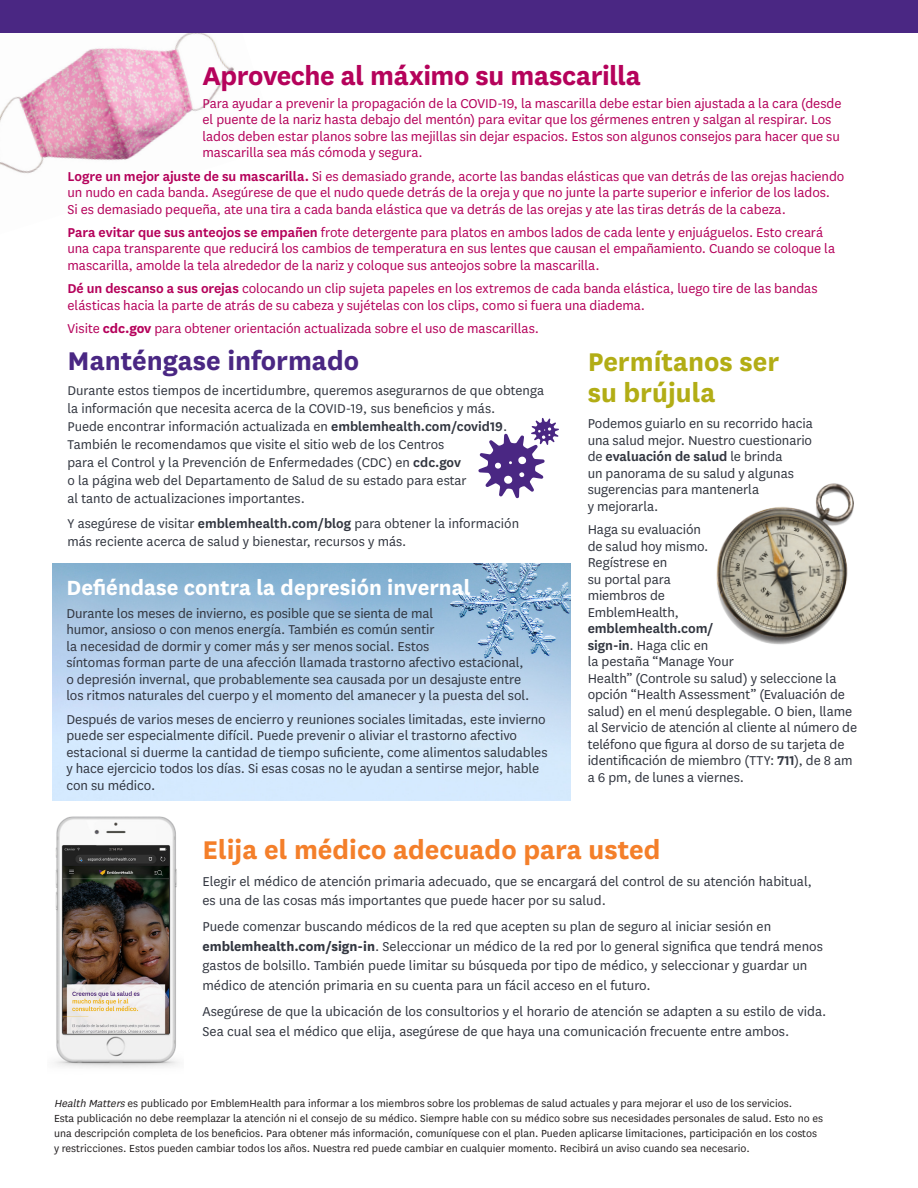
<style>
.page{position:relative;width:918px;height:1188px;background:#fff}
.page>*{position:absolute;margin:0;border:0;box-sizing:border-box;transform-origin:0 0}
.article_title_20pt{font:700 30px "National";color:#f47f2a}
.article_title_20pt-2{font:700 30px "National";letter-spacing:-.015em;color:#b5025b}
.article_title_20pt-3{font:700 30px/31.5px "National";color:#b2ad15}
.article_title_20pt-4{font:700 30px "National";color:#4a2783}
.article_title_16pt{font:700 24px "National";color:#fff}
.body_10pt{font:15px/16.5px "National";letter-spacing:-.005em;color:#323640}
.body_10pt-2{font:15px/16.5px "National";letter-spacing:-.005em;color:#b5025b}
.article_title_16pt-2{font:14.85px/18px "National";color:#323640}
.body_10pt-3{font:14.85px/18px "National";color:#323640}
.t1{font:12px/15px "National";color:#231f20}
.s1{font-weight:600}
.s2{font-weight:700}
.s3{font-style:italic}
</style>
<div class="page">
<img style="left:0;top:33px;width:234px;height:141px">
<div style="left:0;top:0;width:918px;height:33px;background:#4a2783"></div>
<img style="left:716px;top:483px;width:138px;height:162px">
<img style="left:53px;top:563px;width:517px;height:238px">
<svg style="left:478px;top:418px;width:81px;height:80px"></svg>
<img style="left:52px;top:799px;width:132px;height:269px">
<p class="article_title_20pt-2" style="left:202px;top:54px;width:440px">Aproveche al máximo su mascarilla</p>
<p class="body_10pt-2" style="left:202px;top:94px;width:640px">Para ayudar a prevenir la propagación de la COVID-19, la mascarilla debe estar bien ajustada a la cara (desde el puente de la nariz hasta debajo del mentón) para evitar que los gérmenes entren y salgan al respirar. Los lados deben estar planos sobre las mejillas sin dejar espacios. Estos son algunos consejos para hacer que su mascarilla sea más cómoda y segura.</p>
<p class="body_10pt-2" style="left:68px;top:167px;width:778px"><span class="s1">Logre un mejor ajuste de su mascarilla.</span> Si es demasiado grande, acorte las bandas elásticas que van detrás de las orejas haciendo un nudo en cada banda. Asegúrese de que el nudo quede detrás de la oreja y que no junte la parte superior e inferior de los lados.<br>Si es demasiado pequeña, ate una tira a cada banda elástica que va detrás de las orejas y ate las tiras detrás de la cabeza.</p>
<p class="body_10pt-2" style="left:68px;top:223px;width:769px"><span class="s1">Para evitar que sus anteojos se empañen</span> frote detergente para platos en ambos lados de cada lente y enjuáguelos. Esto creará una capa transparente que reducirá los cambios de temperatura en sus lentes que causan el empañamiento. Cuando se coloque la mascarilla, amolde la tela alrededor de la nariz y coloque sus anteojos sobre la mascarilla.</p>
<p class="body_10pt-2" style="left:68px;top:280px;width:752px"><span class="s1">Dé un descanso a sus orejas</span> colocando un clip sujeta papeles en los extremos de cada banda elástica, luego tire de las bandas elásticas hacia la parte de atrás de su cabeza y sujételas con los clips, como si fuera una diadema.</p>
<p class="body_10pt-2" style="left:68px;top:319px;width:473px">Visite <span class="s2">cdc.gov</span> para obtener orientación actualizada sobre el uso de mascarillas.</p>
<p class="article_title_20pt-3" style="left:588px;top:343px;width:193px">Permítanos ser su brújula</p>
<p class="body_10pt" style="left:588px;top:415px;width:227px">Podemos guiarlo en su recorrido hacia una salud mejor. Nuestro cuestionario de <span class="s1">evaluación de salud</span> le brinda<br>un panorama de su salud y algunas sugerencias para mantenerla<br>y mejorarla.</p>
<p class="body_10pt" style="left:588px;top:521px;width:271px">Haga su evaluación<br>de salud hoy mismo.<br>Regístrese en<br>su portal para<br>miembros de<br>EmblemHealth,<br><span class="s1">emblemhealth.com/<br>sign-in</span>. Haga clic en<br>la pestaña “Manage Your<br>Health” (Controle su salud) y seleccione la opción “Health Assessment” (Evaluación de salud) en el menú desplegable. O bien, llame al Servicio de atención al cliente al número de teléfono que figura al dorso de su tarjeta de identificación de miembro (TTY: <span class="s1">711</span>), de 8 am a 6 pm, de lunes a viernes.</p>
<p class="article_title_20pt-4" style="left:68px;top:340px;width:293px">Manténgase informado</p>
<p class="article_title_16pt-2" style="left:68px;top:381px;width:478px">Durante estos tiempos de incertidumbre, queremos asegurarnos de que obtenga la información que necesita acerca de la COVID-19, sus beneficios y más.<br>Puede encontrar información actualizada en <span class="s1">emblemhealth.com/covid19</span>.<br>También le recomendamos que visite el sitio web de los Centros<br>para el Control y la Prevención de Enfermedades (CDC) en <span class="s1">cdc.gov<br></span>o la página web del Departamento de Salud de su estado para estar<br>al tanto de actualizaciones importantes.</p>
<p class="body_10pt-3" style="left:68px;top:514px;width:453px">Y asegúrese de visitar <span class="s1">emblemhealth.com/blog</span> para obtener la información más reciente acerca de salud y bienestar, recursos y más.</p>
<p class="article_title_16pt" style="left:66px;top:570px;width:406px">Defiéndase contra la depresión invernal</p>
<p class="body_10pt" style="left:66px;top:604px;width:465px">Durante los meses de invierno, es posible que se sienta de mal<br>humor, ansioso o con menos energía. También es común sentir<br>la necesidad de dormir y comer más y ser menos social. Estos<br>síntomas forman parte de una afección llamada trastorno afectivo estacional, o depresión invernal, que probablemente sea causada por un desajuste entre los ritmos naturales del cuerpo y el momento del amanecer y la puesta del sol.</p>
<p class="body_10pt" style="left:66px;top:710px;width:483px">Después de varios meses de encierro y reuniones sociales limitadas, este invierno puede ser especialmente difícil. Puede prevenir o aliviar el trastorno afectivo estacional si duerme la cantidad de tiempo suficiente, come alimentos saludables y hace ejercicio todos los días. Si esas cosas no le ayudan a sentirse mejor, hable con su médico.</p>
<p class="article_title_20pt" style="left:202px;top:829px;width:460px">Elija el médico adecuado para usted</p>
<p class="body_10pt" style="left:202px;top:871px;width:611px;line-height:19.5px">Elegir el médico de atención primaria adecuado, que se encargará del control de su atención habitual, es una de las cosas más importantes que puede hacer por su salud.</p>
<p class="body_10pt" style="left:202px;top:916px;width:622px;line-height:19.5px">Puede comenzar buscando médicos de la red que acepten su plan de seguro al iniciar sesión en <span class="s2">emblemhealth.com/sign-in</span>. Seleccionar un médico de la red por lo general significa que tendrá menos gastos de bolsillo. También puede limitar su búsqueda por tipo de médico, y seleccionar y guardar un médico de atención primaria en su cuenta para un fácil acceso en el futuro.</p>
<p class="body_10pt" style="left:202px;top:1001px;width:626px;line-height:19.5px">Asegúrese de que la ubicación de los consultorios y el horario de atención se adapten a su estilo de vida.<br>Sea cual sea el médico que elija, asegúrese de que haya una comunicación frecuente entre ambos.</p>
<p class="t1" style="left:54px;top:1096px;width:770px"><span class="s3">Health Matters</span>es publicado por EmblemHealth para informar a los miembros sobre los problemas de salud actuales y para mejorar el uso de los servicios.<br>Esta publicación no debe reemplazar la atención ni el consejo de su médico. Siempre hable con su médico sobre sus necesidades personales de salud. Esto no es una descripción completa de los beneficios. Para obtener más información, comuníquese con el plan. Pueden aplicarse limitaciones, participación en los costos y restricciones. Estos pueden cambiar todos los años. Nuestra red puede cambiar en cualquier momento. Recibirá un aviso cuando sea necesario.</p>
</div>
